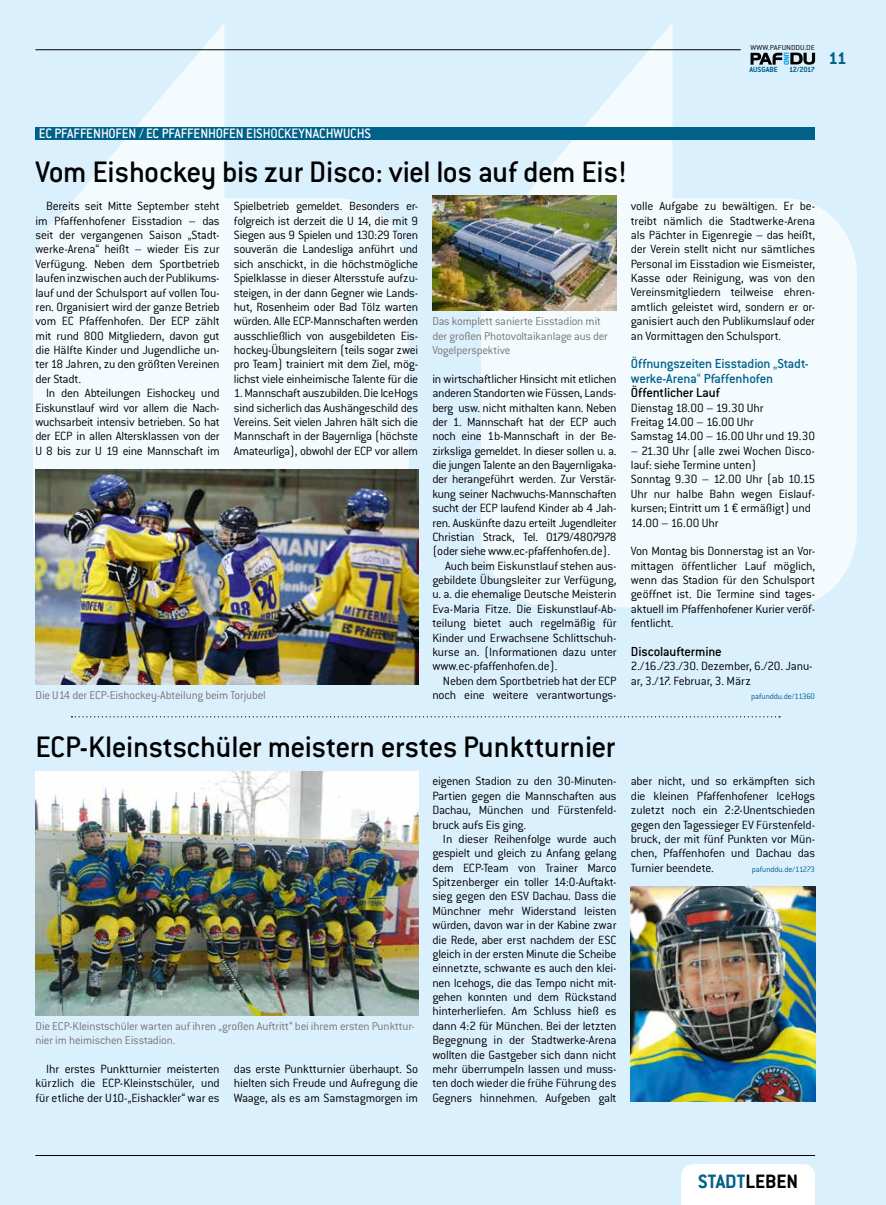
<style>
.page{position:relative;width:886px;height:1205px;background:#dbf0fd}
.page>*{position:absolute;margin:0;border:0;box-sizing:border-box;transform-origin:0 0}
.t1{font:500 32.5px "Conduit ITC Std";letter-spacing:-.01em;color:#000}
.t2{font:700 21.25px "Conduit ITC Std";color:#00618a}
.t3{font:700 18.75px "Conduit ITC Std";color:#00618a}
.t4{font:500 15px "Conduit ITC Std";color:#fff;scale:.95 1}
.t5{font:500 14.38px/14.4px "Conduit ITC Std";letter-spacing:-.01em;color:#00618a}
.t6{font:500 14.38px "Conduit ITC Std";letter-spacing:-.01em;color:#000}
.t7{font:300 13.12px/14.4px "Conduit ITC Std";letter-spacing:-.015em;color:#000;text-align:justify}
.t8{font:300 12.5px/14.4px "Conduit ITC Std";letter-spacing:-.015em;color:#797374}
.t9{font:300 8.75px "Conduit ITC Std";letter-spacing:-.015em;color:#00618a}
.t10{font:700 8.25px "Conduit ITC Std";letter-spacing:-.01em;color:#00618a}
.t11{font:300 7.88px "Conduit ITC Std";letter-spacing:.01em;color:#000;scale:1.1 1}
.s1{font-weight:300}
.s2{color:#000}
</style>
<div class="page">
<svg style="left:481px;top:23px;width:376px;height:584px;fill:#f4fbfe"></svg>
<svg style="left:33px;top:23px;width:376px;height:523px;fill:#f4fbfe"></svg>
<div style="left:681px;top:1164px;width:134px;height:41px;background:#fff"></div>
<hr style="left:35px;top:50px;width:706px;height:1px;background:#000">
<hr style="left:35px;top:1155px;width:780px;height:1px;background:#000">
<svg style="left:750px;top:53px;width:65px;height:12px"></svg>
<div style="left:35px;top:127px;width:780px;height:13px;background:#00618a"></div>
<img style="left:432px;top:196px;width:185px;height:115px">
<img style="left:35px;top:469px;width:383px;height:216px">
<img style="left:35px;top:771px;width:383px;height:244px">
<img style="left:631px;top:886px;width:184px;height:215px">
<svg style="left:71px;top:716px;width:709px;height:1px"></svg>
<p class="t11" style="left:750px;top:42px;width:60px">WWW.PAFUNDDU.DE</p>
<p class="t10" style="left:749px;top:65px;width:30px">AUSGABE</p>
<p class="t10" style="left:789px;top:65px;width:27px">12/2017</p>
<h3 class="t3" style="left:828px;top:47px;width:20px">11</h3>
<p class="t4" style="left:39px;top:125px;width:351px">EC PFAFFENHOFEN / EC PFAFFENHOFEN EISHOCKEYNACHWUCHS</p>
<h1 class="t1" style="left:35px;top:152px;width:594px">Vom Eishockey bis zur Disco: viel los auf dem Eis!</h1>
<p class="t7" style="left:234px;top:199px;width:186px">Spielbetrieb gemeldet. Besonders er&shy;folgreich ist derzeit die U 14, die mit 9<br>Siegen aus 9 Spielen und 130:29 Toren souverän die Landesliga anführt und sich anschickt, in die höchstmögliche Spielklasse in dieser Altersstufe aufzu&shy;steigen, in der dann Gegner wie Lands&shy;hut, Rosenheim oder Bad Tölz warten würden. Alle ECP-Mannschaften werden ausschließlich von ausgebildeten Eis&shy;hockey-Übungsleitern (teils sogar zwei pro Team) trainiert mit dem Ziel, mög&shy;lichst viele einheimische Talente für die</p>
<p class="t7" style="left:234px;top:385px;width:186px">1. Mannschaft auszubilden. Die IceHogs sind sicherlich das Aushängeschild des Vereins. Seit vielen Jahren hält sich die Mannschaft in der Bayernliga (höchste Amateurliga), obwohl der ECP vor allem</p>
<p class="t7" style="left:35px;top:199px;width:186px;text-indent:11px">Bereits seit Mitte September steht im Pfaffenhofener Eisstadion – das seit der vergangenen Saison „Stadt&shy;werke-Arena“ heißt – wieder Eis zur Verfügung. Neben dem Sportbetrieb laufen inzwischen auch der Publikums&shy;lauf und der Schulsport auf vollen Tou&shy;ren. Organisiert wird der ganze Betrieb vom EC Pfaffenhofen. Der ECP zählt mit rund 800 Mitgliedern, davon gut die Hälfte Kinder und Jugendliche un&shy;ter 18 Jahren, zu den größten Vereinen der Stadt.</p>
<p class="t7" style="left:35px;top:385px;width:186px;text-indent:11px">In den Abteilungen Eishockey und Eiskunstlauf wird vor allem die Nach&shy;wuchsarbeit intensiv betrieben. So hat der ECP in allen Altersklassen von der U 8 bis zur U 19 eine Mannschaft im</p>
<p class="t8" style="left:432px;top:314px;width:177px">Das komplett sanierte Eisstadion mit der großen Photovoltaikanlage aus der<br>Vogelperspektive</p>
<p class="t7" style="left:432px;top:371px;width:186px">in wirtschaftlicher Hinsicht mit etlichen</p>
<p class="t7" style="left:432px;top:385px;width:186px">anderen Standorten wie Füssen, Lands-</p>
<p class="t7" style="left:432px;top:400px;width:186px">berg usw. nicht mithalten kann. Neben</p>
<p class="t7" style="left:432px;top:414px;width:186px">der 1. Mannschaft hat der ECP auch</p>
<p class="t7" style="left:432px;top:428px;width:186px">noch eine 1b-Mannschaft in der Be-</p>
<p class="t7" style="left:432px;top:443px;width:186px">zirksliga gemeldet. In dieser sollen u. a.</p>
<p class="t7" style="left:432px;top:457px;width:186px">die jungen Talente an den Bayernligaka-</p>
<p class="t7" style="left:432px;top:472px;width:186px">der herangeführt werden. Zur Verstär-</p>
<p class="t7" style="left:432px;top:486px;width:186px">kung seiner Nachwuchs-Mannschaften</p>
<p class="t7" style="left:432px;top:500px;width:186px">sucht der ECP laufend Kinder ab 4 Jah-</p>
<p class="t7" style="left:432px;top:515px;width:186px">ren. Auskünfte dazu erteilt Jugendleiter</p>
<p class="t7" style="left:432px;top:529px;width:186px">Christian Strack, Tel. 0179/4807978</p>
<p class="t7" style="left:432px;top:543px;width:179px">(oder siehe www.ec-pfaffenhofen.de).</p>
<p class="t7" style="left:445px;top:558px;width:173px">Auch beim Eiskunstlauf stehen aus-</p>
<p class="t7" style="left:432px;top:572px;width:186px">gebildete Übungsleiter zur Verfügung,</p>
<p class="t7" style="left:432px;top:587px;width:186px">u. a. die ehemalige Deutsche Meisterin</p>
<p class="t7" style="left:432px;top:601px;width:186px">Eva-Maria Fitze. Die Eiskunstlauf-Ab-</p>
<p class="t7" style="left:432px;top:615px;width:186px">teilung bietet auch regelmäßig für</p>
<p class="t7" style="left:432px;top:630px;width:186px">Kinder und Erwachsene Schlittschuh-</p>
<p class="t7" style="left:432px;top:644px;width:186px">kurse an. (Informationen dazu unter</p>
<p class="t7" style="left:432px;top:658px;width:127px">www.ec-pfaffenhofen.de).</p>
<p class="t7" style="left:443px;top:673px;width:175px">Neben dem Sportbetrieb hat der ECP</p>
<p class="t7" style="left:432px;top:687px;width:186px">noch eine weitere verantwortungs-</p>
<p class="t8" style="left:35px;top:688px;width:232px">Die U14 der ECP-Eishockey-Abteilung beim Torjubel</p>
<h1 class="t1" style="left:35px;top:727px;width:581px">ECP-Kleinstschüler meistern erstes Punktturnier</h1>
<p class="t8" style="left:35px;top:1018px;width:381px">Die ECP-Kleinstschüler warten auf ihren „großen Auftritt“ bei ihrem ersten Punkttur&shy;nier im heimischen Eisstadion.</p>
<p class="t7" style="left:35px;top:1061px;width:186px;text-indent:11px">Ihr erstes Punktturnier meisterten kürzlich die ECP-Kleinstschüler, und für etliche der U10-„Eishackler“ war es</p>
<p class="t7" style="left:234px;top:1061px;width:186px">das erste Punktturnier überhaupt. So hielten sich Freude und Aufregung die Waage, als es am Samstagmorgen im</p>
<p class="t7" style="left:432px;top:774px;width:186px">eigenen Stadion zu den 30-Minuten-Partien gegen die Mannschaften aus Dachau, München und Fürstenfeld&shy;bruck aufs Eis ging.</p>
<p class="t7" style="left:432px;top:831px;width:186px;text-indent:11px">In dieser Reihenfolge wurde auch gespielt und gleich zu Anfang gelang dem ECP-Team von Trainer Marco Spitzenberger ein toller 14:0-Auftakt&shy;sieg gegen den ESV Dachau. Dass die Münchner mehr Widerstand leisten würden, davon war in der Kabine zwar die Rede, aber erst nachdem der ESC gleich in der ersten Minute die Scheibe einnetzte, schwante es auch den klei&shy;nen Icehogs, die das Tempo nicht mit&shy;gehen konnten und dem Rückstand hinterherliefen. Am Schluss hieß es dann 4:2 für München. Bei der letzten Begegnung in der Stadtwerke-Arena wollten die Gastgeber sich dann nicht mehr überrumpeln lassen und muss&shy;ten doch wieder die frühe Führung des Gegners hinnehmen. Aufgeben galt</p>
<p class="t7" style="left:631px;top:198px;width:186px">volle Aufgabe zu bewältigen. Er be&shy;treibt nämlich die Stadtwerke-Arena als Pächter in Eigenregie – das heißt, der Verein stellt nicht nur sämtliches Personal im Eisstadion wie Eismeister, Kasse oder Reinigung, was von den Vereinsmitgliedern teilweise ehren&shy;amtlich geleistet wird, sondern er or&shy;ganisiert auch den Publikumslauf oder an Vormittagen den Schulsport.</p>
<p class="t5" style="left:631px;top:356px;width:179px">Öffnungszeiten Eisstadion <span class="s1">„</span>Stadt&shy;werke-Arena<span class="s1">“</span> Pfaffenhofen<br><span class="s2">Öffentlicher Lauf</span></p>
<p class="t7" style="left:631px;top:400px;width:186px;text-align:left">Dienstag 18.00 – 19.30 Uhr<br>Freitag 14.00 – 16.00 Uhr<br>Samstag 14.00 – 16.00 Uhr und 19.30</p>
<p class="t7" style="left:631px;top:443px;width:186px;text-align:left">– 21.30 Uhr (alle zwei Wochen Disco&shy;lauf: siehe Termine unten)<br>Sonntag 9.30 – 12.00 Uhr (ab 10.15<br>Uhr nur halbe Bahn wegen Eislauf&shy;kursen; Eintritt um 1 € ermäßigt) und<br>14.00 – 16.00 Uhr</p>
<p class="t7" style="left:631px;top:544px;width:186px">Von Montag bis Donnerstag ist an Vor&shy;mittagen öffentlicher Lauf möglich, wenn das Stadion für den Schulsport geöffnet ist. Die Termine sind tages&shy;aktuell im Pfaffenhofener Kurier veröf&shy;fentlicht.</p>
<p class="t6" style="left:631px;top:643px;width:93px">Discolauftermine</p>
<p class="t7" style="left:631px;top:659px;width:183px">2./16./23./30. Dezember, 6./20. Janu&shy;ar, 3./17. Februar, 3. März</p>
<p class="t9" style="left:751px;top:691px;width:65px">pafunddu.de/11360</p>
<p class="t7" style="left:631px;top:774px;width:186px">aber nicht, und so erkämpften sich die kleinen Pfaffenhofener IceHogs zuletzt noch ein 2:2-Unentschieden gegen den Tagessieger EV Fürstenfeld&shy;bruck, der mit fünf Punkten vor Mün&shy;chen, Pfaffenhofen und Dachau das Turnier beendete.</p>
<p class="t9" style="left:752px;top:863px;width:65px">pafunddu.de/11273</p>
<h2 class="t2" style="left:698px;top:1169px;width:102px">STADT<span class="s2">LEBEN</span></h2>
</div>
